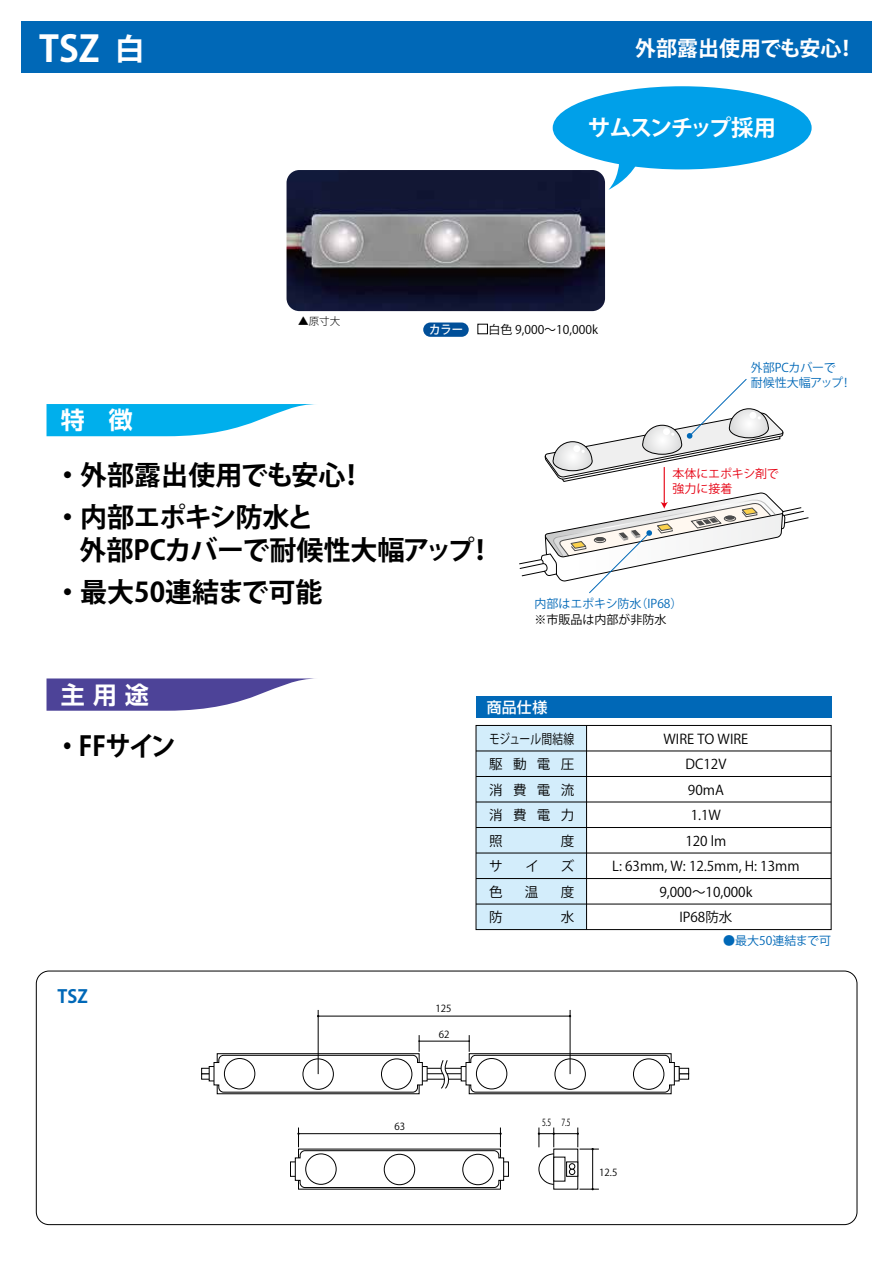
<style>
.page{position:relative;width:893px;height:1263px;background:#fff}
.page>*{position:absolute;margin:0;border:0;box-sizing:border-box;transform-origin:0 0}
.t1{font:700 36px "Koz Go Pro";color:#fff}
.t2{font:700 27px/42px "Koz Go Pro";letter-spacing:-.01em;color:#000}
.t3{font:700 27px/42px "Koz Go Pro";letter-spacing:-.03em;color:#000}
.t4{font:700 27px "Koz Go Pro";letter-spacing:-.01em;color:#000;scale:.93 1}
.t5{font:700 24px "Shin Go Upr De";color:#fff}
.t6{font:700 22.5px "Koz Go Pro";letter-spacing:-.085em;color:#fff}
.t7{font:700 21px "Koz Go Pro";color:#fff}
.t8{font:700 18px "Koz Go Pro";color:#0068b7}
.t9{font:500 15px "Shin Go Upr";color:#fff}
.t10{font:13.5px/25.5px "Koz Go Pro";color:#000;text-align:center}
.t11{font:13.5px/25.5px "Koz Go Pro";color:#000;text-align:justify;scale:.8 1}
.t12{font:12px/15px "Koz Go Pr 6 N";color:#0068b7}
.t13{font:12px "Koz Go Pro";color:#000}
.t14{font:12px/15px "Koz Go Pr 6 N";letter-spacing:-.01em;color:#e60012}
.t15{font:12px "Koz Go Pr 6 N";color:#000}
.t16{font:12px "Koz Go Pro";color:#0068b7}
.t17{font:300 10.5px "Koz Go Pro";color:#000}
.t18{font:9.75px "Koz Go Pr 6 N";color:#000}
.t19{font:9.75px "Koz Go Pr 6 N";color:#000;scale:.7 1}
.s1{font-size:30px}
.s2{font-family:"Koz Go Pr 6 N";font-weight:500;color:#fff}
.s3{color:#fff}
</style>
<div class="page">
<img style="left:287px;top:170px;width:318px;height:141px">
<div style="left:553px;top:86px;width:259px;height:83px;background:#00a0e9;border-radius:50%"></div>
<div style="left:476px;top:725px;width:111px;height:204px;background:#d3edfb"></div>
<div style="left:476px;top:697px;width:355px;height:21px;background:#0068b7"></div>
<hr style="left:476px;top:751px;width:355px;height:1px;background:#000">
<hr style="left:476px;top:776px;width:355px;height:1px;background:#000">
<hr style="left:476px;top:802px;width:355px;height:1px;background:#000">
<hr style="left:476px;top:827px;width:355px;height:1px;background:#000">
<hr style="left:476px;top:853px;width:355px;height:1px;background:#000">
<hr style="left:476px;top:878px;width:355px;height:1px;background:#000">
<hr style="left:476px;top:904px;width:355px;height:1px;background:#000">
<hr style="left:586px;top:725px;width:1px;height:204px;background:#000">
<div style="left:476px;top:725px;width:355px;height:205px;border:1px solid #000"></div>
<div style="left:21px;top:21px;width:851px;height:51px;background:#0068b7"></div>
<svg style="left:47px;top:404px;width:269px;height:32px"></svg>
<svg style="left:608px;top:162px;width:32px;height:28px"></svg>
<div style="left:477px;top:324px;width:11px;height:10px;border:1px solid #000"></div>
<div style="left:423px;top:322px;width:46px;height:15px;background:#004f99;border-radius:7px"></div>
<svg style="left:201px;top:1074px;width:8px;height:5px"></svg>
<svg style="left:201px;top:1068px;width:8px;height:6px"></svg>
<svg style="left:679px;top:1074px;width:10px;height:5px"></svg>
<svg style="left:679px;top:1068px;width:10px;height:6px"></svg>
<svg style="left:217px;top:1092px;width:202px;height:2px"></svg>
<svg style="left:209px;top:1066px;width:5px;height:15px"></svg>
<div style="left:298px;top:1149px;width:203px;height:40px;background:#9d9d9d"></div>
<svg style="left:290px;top:1162px;width:5px;height:14px"></svg>
<svg style="left:504px;top:1162px;width:5px;height:14px"></svg>
<svg style="left:469px;top:1092px;width:202px;height:2px"></svg>
<svg style="left:295px;top:1127px;width:209px;height:61px"></svg>
<svg style="left:538px;top:1127px;width:61px;height:63px"></svg>
<hr style="left:318px;top:1010px;width:1px;height:64px;background:#000">
<hr style="left:570px;top:1010px;width:1px;height:64px;background:#000">
<hr style="left:318px;top:1016px;width:252px;height:1px;background:#000">
<svg style="left:214px;top:1035px;width:461px;height:57px"></svg>
<svg style="left:47px;top:678px;width:268px;height:33px"></svg>
<div style="left:36px;top:971px;width:821px;height:254px;border:1px solid #000;border-radius:13px"></div>
<hr style="left:664px;top:467px;width:1px;height:37px;background:#e60012">
<svg style="left:544px;top:379px;width:239px;height:103px"></svg>
<svg style="left:519px;top:492px;width:290px;height:102px"></svg>
<h1 class="t1" style="left:39px;top:26px;width:107px">TSZ <span class="s1">白</span></h1>
<p class="t17" style="left:298px;top:314px;width:43px">▲原寸大</p>
<h3 class="t7" style="left:635px;top:35px;width:223px">外部露出使用でも安心！</h3>
<h3 class="t6" style="left:588px;top:113px;width:190px">サムスンチップ採用</h3>
<p class="t13" style="left:429px;top:321px;width:182px"><span class="s2">カラー</span> <span class="s3">■</span>白色 9,000～10,000k　</p>
<p class="t12" style="left:751px;top:361px;width:103px">外部PCカバーで<br>耐候性大幅アップ！</p>
<h3 class="t5" style="left:61px;top:401px;width:74px">特　徴</h3>
<h2 class="t3" style="left:54px;top:456px;width:312px">・ 外部露出使用でも安心！・ 内部エポキシ防水と</h2>
<h2 class="t2" style="left:54px;top:531px;width:441px;text-indent:25px">外部PCカバーで耐候性大幅アップ！・ 最大50連結まで可能</h2>
<p class="t14" style="left:672px;top:467px;width:108px">本体にエポキシ剤で強力に接着</p>
<p class="t12" style="left:534px;top:596px;width:150px">内部はエポキシ防水（IP68）</p>
<p class="t15" style="left:534px;top:613px;width:133px">※市販品は内部が非防水</p>
<h3 class="t5" style="left:61px;top:675px;width:89px">主 用 途</h3>
<h2 class="t4" style="left:55px;top:729px;width:132px">・ FFサイン</h2>
<h3 class="t8" style="left:58px;top:985px;width:32px">TSZ</h3>
<p class="t18" style="left:436px;top:1003px;width:18px">125</p>
<p class="t18" style="left:439px;top:1029px;width:12px">62</p>
<p class="t18" style="left:394px;top:1121px;width:12px">63</p>
<p class="t9" style="left:487px;top:695px;width:62px">商品仕様</p>
<p class="t11" style="left:489px;top:726px;width:108px">モジュール間結線駆動電圧消費電流消費電力照</p>
<p class="t10" style="left:561px;top:828px;width:15px">度</p>
<p class="t10" style="left:489px;top:854px;width:15px">サ</p>
<p class="t10" style="left:525px;top:854px;width:15px">イ</p>
<p class="t10" style="left:561px;top:854px;width:15px">ズ</p>
<p class="t10" style="left:489px;top:879px;width:15px">色</p>
<p class="t10" style="left:525px;top:879px;width:15px">温</p>
<p class="t10" style="left:561px;top:879px;width:15px">度</p>
<p class="t10" style="left:489px;top:905px;width:15px">防</p>
<p class="t10" style="left:561px;top:905px;width:15px">水</p>
<p class="t10" style="left:612px;top:726px;width:189px">WIRE TO WIRE<br>DC12V<br>90mA<br>1.1W<br>120 lm<br>L: 63mm, W: 12.5mm, H: 13mm<br>9,000～10,000k<br>IP68防水</p>
<p class="t16" style="left:723px;top:933px;width:109px">●最大50連結まで可</p>
<p class="t19" style="left:542px;top:1117px;width:42px">5.5 7.5</p>
<p class="t18" style="left:599px;top:1167px;width:20px">12.5</p>
</div>
